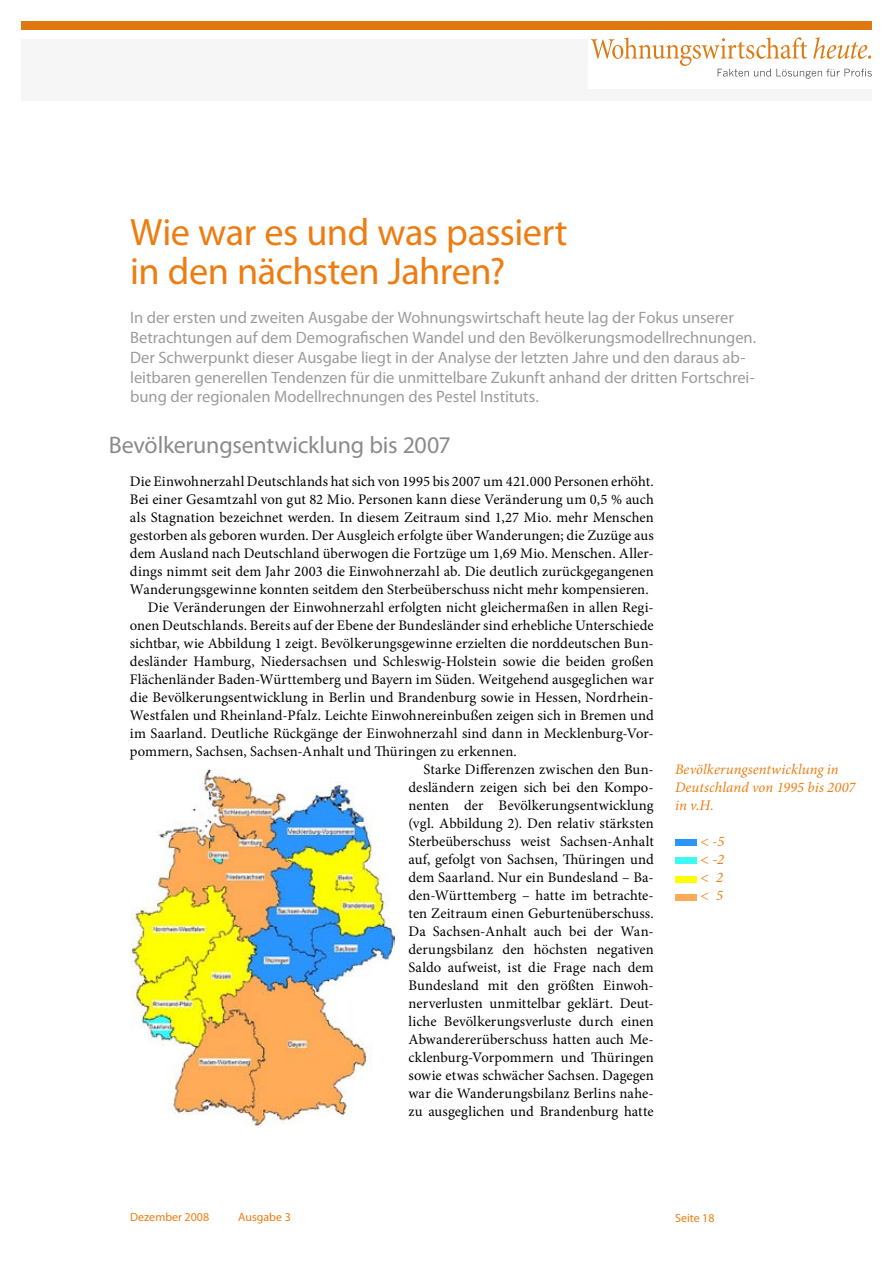
<style>
.page{position:relative;width:893px;height:1263px;background:#fff}
.page>*{position:absolute;margin:0;border:0;box-sizing:border-box;transform-origin:0 0}
.t1{font:38.25px/39px "Myriad Pro";letter-spacing:-.015em;color:#ee7d11}
.t2{font:24px "Myriad Pro";letter-spacing:-.01em;color:#8b8b8b}
.t3{font:16.5px/19.8px "Myriad Pro";letter-spacing:-.005em;color:#9c9c9c}
.t4{font:14.7px "Minion Pro";letter-spacing:.005em;color:#000}
.t5{font:italic 14.7px/18px "Minion Pro";letter-spacing:.005em;color:#ee7d11}
.t6{font:12px "Myriad Pro";color:#ee7d11}
</style>
<div class="page">
<div style="left:21px;top:39px;width:851px;height:62px;background:#f6f6f6"></div>
<div style="left:21px;top:21px;width:851px;height:9px;background:#de780f"></div>
<div style="left:588px;top:34px;width:296px;height:55px;background:#fff"></div>
<svg style="left:591px;top:37px;width:281px;height:42px"></svg>
<img style="left:130px;top:769px;width:265px;height:356px">
<div style="left:675px;top:839px;width:22px;height:7px;background:#2b94ff"></div>
<div style="left:675px;top:858px;width:22px;height:6px;background:#3ffaf3"></div>
<div style="left:675px;top:876px;width:22px;height:6px;background:#ffff01"></div>
<div style="left:675px;top:894px;width:22px;height:6px;background:#ffaa57"></div>
<h1 class="t1" style="left:130px;top:212px;width:439px">Wie war es und was passiert in den nächsten Jahren?</h1>
<p class="t3" style="left:130px;top:307px;width:627px">In der ersten und zweiten Ausgabe der Wohnungswirtschaft heute lag der Fokus unserer Betrachtungen auf dem Demografischen Wandel und den Bevölkerungsmodellrechnungen.<br>Der Schwerpunkt dieser Ausgabe liegt in der Analyse der letzten Jahre und den daraus ab&shy;leitbaren generellen Tendenzen für die unmittelbare Zukunft anhand der dritten Fortschrei&shy;bung der regionalen Modellrechnungen des Pestel Instituts.</p>
<h2 class="t2" style="left:109px;top:430px;width:343px">Bevölkerungsentwicklung bis 2007</h2>
<p class="t4" style="left:130px;top:471px;width:525px">Die Einwohnerzahl Deutschlands hat sich von 1995 bis 2007 um 421.000 Personen erhöht.</p>
<p class="t4" style="left:130px;top:489px;width:525px">Bei einer Gesamtzahl von gut 82 Mio. Personen kann diese Veränderung um 0,5 % auch</p>
<p class="t4" style="left:130px;top:507px;width:525px">als Stagnation bezeichnet werden. In diesem Zeitraum sind 1,27 Mio. mehr Menschen</p>
<p class="t4" style="left:130px;top:525px;width:525px">gestorben als geboren wurden. Der Ausgleich erfolgte über Wanderungen; die Zuzüge aus</p>
<p class="t4" style="left:130px;top:543px;width:525px">dem Ausland nach Deutschland überwogen die Fortzüge um 1,69 Mio. Menschen. Aller-</p>
<p class="t4" style="left:130px;top:561px;width:525px">dings nimmt seit dem Jahr 2003 die Einwohnerzahl ab. Die deutlich zurückgegangenen</p>
<p class="t4" style="left:130px;top:579px;width:520px">Wanderungsgewinne konnten seitdem den Sterbeüberschuss nicht mehr kompensieren.</p>
<p class="t4" style="left:148px;top:597px;width:507px">Die Veränderungen der Einwohnerzahl erfolgten nicht gleichermaßen in allen Regi-</p>
<p class="t4" style="left:130px;top:615px;width:525px">onen Deutschlands. Bereits auf der Ebene der Bundesländer sind erhebliche Unterschiede</p>
<p class="t4" style="left:130px;top:633px;width:525px">sichtbar, wie Abbildung 1 zeigt. Bevölkerungsgewinne erzielten die norddeutschen Bun-</p>
<p class="t4" style="left:130px;top:651px;width:525px">desländer Hamburg, Niedersachsen und Schleswig-Holstein sowie die beiden großen</p>
<p class="t4" style="left:130px;top:669px;width:525px">Flächenländer Baden-Württemberg und Bayern im Süden. Weitgehend ausgeglichen war</p>
<p class="t4" style="left:130px;top:688px;width:525px">die Bevölkerungsentwicklung in Berlin und Brandenburg sowie in Hessen, Nordrhein-</p>
<p class="t4" style="left:130px;top:706px;width:525px">Westfalen und Rheinland-Pfalz. Leichte Einwohnereinbußen zeigen sich in Bremen und</p>
<p class="t4" style="left:130px;top:724px;width:525px">im Saarland. Deutliche Rückgänge der Einwohnerzahl sind dann in Mecklenburg-Vor-</p>
<p class="t4" style="left:130px;top:742px;width:388px">pommern, Sachsen, Sachsen-Anhalt und Thüringen zu erkennen.</p>
<p class="t4" style="left:423px;top:760px;width:232px">Starke Differenzen zwischen den Bun-</p>
<p class="t4" style="left:408px;top:778px;width:247px">desländern zeigen sich bei den Kompo-</p>
<p class="t4" style="left:408px;top:796px;width:247px">nenten der Bevölkerungsentwicklung</p>
<p class="t4" style="left:408px;top:814px;width:247px">(vgl. Abbildung 2). Den relativ stärksten</p>
<p class="t4" style="left:408px;top:832px;width:247px">Sterbeüberschuss weist Sachsen-Anhalt</p>
<p class="t4" style="left:408px;top:850px;width:247px">auf, gefolgt von Sachsen, Thüringen und</p>
<p class="t4" style="left:408px;top:868px;width:247px">dem Saarland. Nur ein Bundesland – Ba-</p>
<p class="t4" style="left:408px;top:886px;width:247px">den-Württemberg – hatte im betrachte-</p>
<p class="t4" style="left:408px;top:904px;width:247px">ten Zeitraum einen Geburtenüberschuss.</p>
<p class="t4" style="left:408px;top:922px;width:247px">Da Sachsen-Anhalt auch bei der Wan-</p>
<p class="t4" style="left:408px;top:940px;width:247px">derungsbilanz den höchsten negativen</p>
<p class="t4" style="left:408px;top:958px;width:247px">Saldo aufweist, ist die Frage nach dem</p>
<p class="t4" style="left:408px;top:976px;width:247px">Bundesland mit den größten Einwoh-</p>
<p class="t4" style="left:408px;top:994px;width:247px">nerverlusten unmittelbar geklärt. Deut-</p>
<p class="t4" style="left:408px;top:1012px;width:247px">liche Bevölkerungsverluste durch einen</p>
<p class="t4" style="left:408px;top:1030px;width:247px">Abwandererüberschuss hatten auch Me-</p>
<p class="t4" style="left:408px;top:1048px;width:247px">cklenburg-Vorpommern und Thüringen</p>
<p class="t4" style="left:408px;top:1066px;width:247px">sowie etwas schwächer Sachsen. Dagegen</p>
<p class="t4" style="left:408px;top:1084px;width:247px">war die Wanderungsbilanz Berlins nahe-</p>
<p class="t4" style="left:408px;top:1102px;width:247px">zu ausgeglichen und Brandenburg hatte</p>
<p class="t5" style="left:675px;top:760px;width:182px">Bevölkerungsentwicklung in<br>Deutschland von 1995 bis 2007 in v.H.</p>
<p class="t5" style="left:701px;top:832px;width:25px;text-align:justify">&lt; -5 &lt; -2 &lt; 2 &lt; 5</p>
<p class="t6" style="left:130px;top:1209px;width:81px">Dezember 2008</p>
<p class="t6" style="left:238px;top:1209px;width:54px">Ausgabe 3</p>
<p class="t6" style="left:675px;top:1210px;width:41px">Seite 18</p>
</div>
